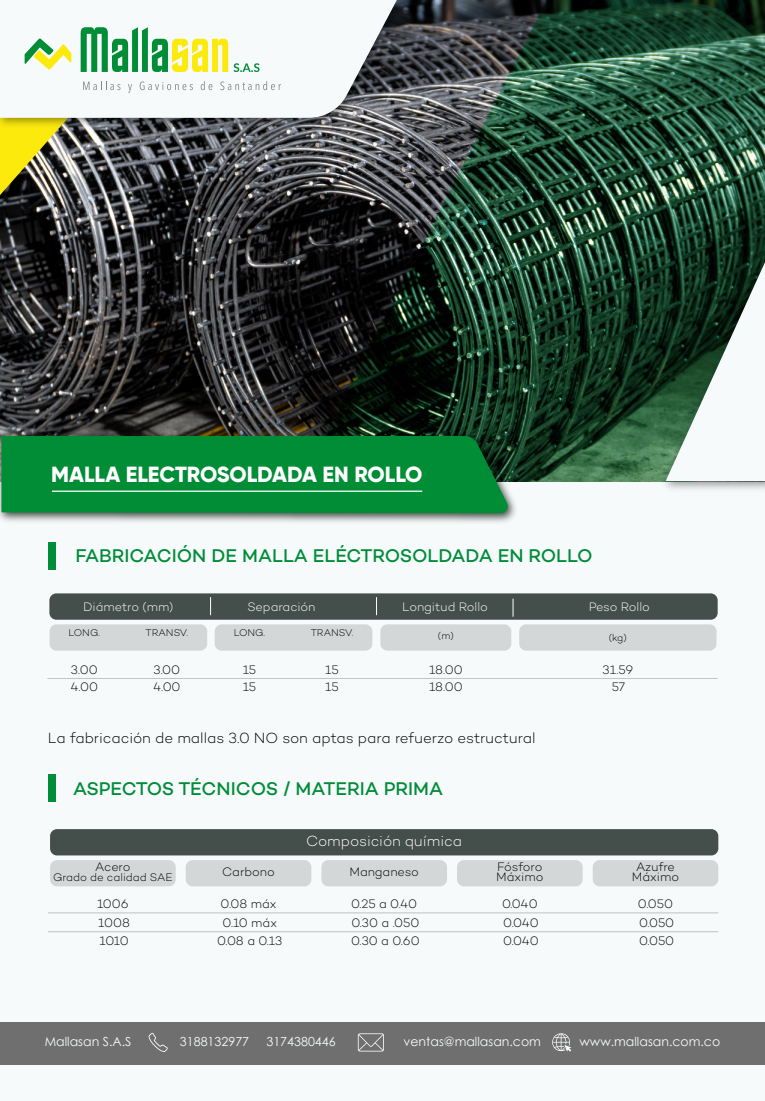
<style>
.page{position:relative;width:765px;height:1101px;background:#fff}
.page>*{position:absolute;margin:0;border:0;box-sizing:border-box;transform-origin:0 0}
.t1{font:800 21.88px "Gilroy";color:#fff}
.t2{font:500 18.75px "Campton";letter-spacing:-.005em;color:#008c39}
.t3{font:300 15px "Campton";color:#000}
.t4{font:300 15px "Campton";letter-spacing:-.01em;color:#fff}
.t5{font:300 12.5px/10px "Campton";color:#000}
.t6{font:12.5px "Century Gothic";color:#f7fafb}
.t7{font:300 12.5px "Campton";letter-spacing:-.005em;color:#fff}
.t8{font:300 11.25px "Campton";color:#000}
.t9{font:300 10px "Campton";color:#000}
</style>
<div class="page">
<div style="left:0;top:0;width:765px;height:1100px;background:#f7fafb"></div>
<div style="left:0;top:1021px;width:765px;height:43px;background:#6f6f6f"></div>
<img style="left:0;top:131px;width:302px;height:296px">
<img style="left:0;top:131px;width:72px;height:64px">
<img style="left:0;top:118px;width:302px;height:13px">
<svg style="left:0;top:31px;width:302px;height:87px"></svg>
<svg style="left:83px;top:81px;width:38px;height:9px"></svg>
<svg style="left:128px;top:84px;width:4px;height:9px"></svg>
<svg style="left:140px;top:81px;width:53px;height:9px"></svg>
<svg style="left:201px;top:81px;width:11px;height:9px"></svg>
<svg style="left:220px;top:81px;width:61px;height:9px"></svg>
<svg style="left:81px;top:27px;width:179px;height:45px"></svg>
<svg style="left:25px;top:38px;width:46px;height:32px"></svg>
<img style="left:302px;top:0;width:463px;height:482px">
<img style="left:657px;top:248px;width:108px;height:241px">
<svg style="left:666px;top:257px;width:99px;height:224px"></svg>
<img style="left:0;top:427px;width:522px;height:96px">
<div style="left:1px;top:436px;width:508px;height:77px;background:#008d36"></div>
<hr style="left:52px;top:490px;width:370px;height:1px;background:#fff">
<hr style="left:47px;top:677px;width:671px;height:1px;background:#848585">
<div style="left:48px;top:542px;width:7px;height:28px;background:#008c39"></div>
<div style="left:49px;top:593px;width:669px;height:26px;background:#444e4a;border-radius:7px"></div>
<div style="left:215px;top:624px;width:157px;height:26px;background:#d3d7d7;border-radius:7px"></div>
<div style="left:49px;top:624px;width:158px;height:26px;background:#d3d7d7;border-radius:7px"></div>
<div style="left:380px;top:624px;width:131px;height:26px;background:#d3d7d7;border-radius:7px"></div>
<svg style="left:210px;top:597px;width:1px;height:18px"></svg>
<svg style="left:376px;top:597px;width:1px;height:18px"></svg>
<svg style="left:513px;top:598px;width:1px;height:18px"></svg>
<div style="left:519px;top:624px;width:198px;height:26px;background:#d3d7d7;border-radius:7px"></div>
<div style="left:50px;top:828px;width:668px;height:27px;background:#444e4a;border-radius:7px"></div>
<div style="left:50px;top:859px;width:126px;height:27px;background:#d3d7d7;border-radius:7px"></div>
<div style="left:186px;top:859px;width:125px;height:27px;background:#d3d7d7;border-radius:7px"></div>
<div style="left:321px;top:859px;width:126px;height:27px;background:#d3d7d7;border-radius:7px"></div>
<div style="left:457px;top:859px;width:126px;height:27px;background:#d3d7d7;border-radius:7px"></div>
<div style="left:593px;top:859px;width:125px;height:27px;background:#d3d7d7;border-radius:7px"></div>
<hr style="left:48px;top:912px;width:670px;height:1px;background:#848585">
<hr style="left:48px;top:931px;width:670px;height:1px;background:#848585">
<div style="left:49px;top:774px;width:7px;height:27px;background:#008c39"></div>
<svg style="left:358px;top:1033px;width:26px;height:18px"></svg>
<svg style="left:149px;top:1032px;width:19px;height:19px"></svg>
<svg style="left:552px;top:1033px;width:19px;height:18px"></svg>
<h1 class="t1" style="left:51px;top:460px;width:373px">MALLA ELECTROSOLDADA EN ROLLO</h1>
<h2 class="t2" style="left:75px;top:544px;width:519px">FABRICACIÓN DE MALLA ELÉCTROSOLDADA EN ROLLO</h2>
<p class="t7" style="left:83px;top:598px;width:92px">Diámetro (mm)</p>
<p class="t7" style="left:248px;top:598px;width:69px">Separación</p>
<p class="t9" style="left:69px;top:625px;width:33px">LONG.</p>
<p class="t9" style="left:146px;top:625px;width:44px">TRANSV.</p>
<p class="t9" style="left:234px;top:625px;width:33px">LONG.</p>
<p class="t9" style="left:311px;top:625px;width:44px">TRANSV.</p>
<p class="t9" style="left:438px;top:628px;width:17px">(m)</p>
<p class="t7" style="left:402px;top:598px;width:87px">Longitud Rollo</p>
<p class="t7" style="left:589px;top:598px;width:63px">Peso Rollo</p>
<p class="t9" style="left:609px;top:630px;width:20px">(kg)</p>
<p class="t5" style="left:71px;top:664px;width:28px">3.00</p>
<p class="t5" style="left:154px;top:664px;width:28px">3.00</p>
<p class="t5" style="left:243px;top:664px;width:15px">15</p>
<p class="t5" style="left:325px;top:664px;width:15px">15</p>
<p class="t5" style="left:429px;top:664px;width:35px">18.00</p>
<p class="t5" style="left:603px;top:664px;width:32px">31.59</p>
<p class="t5" style="left:71px;top:681px;width:29px">4.00</p>
<p class="t5" style="left:153px;top:681px;width:29px">4.00</p>
<p class="t5" style="left:243px;top:681px;width:15px">15</p>
<p class="t5" style="left:325px;top:681px;width:15px">15</p>
<p class="t5" style="left:429px;top:681px;width:35px">18.00</p>
<p class="t5" style="left:612px;top:681px;width:15px">57</p>
<p class="t3" style="left:48px;top:728px;width:489px">La fabricación de mallas 3.0 NO son aptas para refuerzo estructural</p>
<h2 class="t2" style="left:73px;top:776px;width:372px">ASPECTOS TÉCNICOS / MATERIA PRIMA</h2>
<p class="t5" style="left:95px;top:861px;width:37px">Acero</p>
<p class="t8" style="left:53px;top:870px;width:121px">Grado de calidad SAE</p>
<p class="t4" style="left:306px;top:831px;width:158px">Composición química</p>
<p class="t5" style="left:222px;top:866px;width:54px">Carbono</p>
<p class="t5" style="left:349px;top:866px;width:71px">Manganeso</p>
<p class="t5" style="left:496px;top:861px;width:49px">Fósforo<br>Máximo</p>
<p class="t5" style="left:632px;top:861px;width:49px;text-align:center">Azufre<br>Máximo</p>
<p class="t5" style="left:97px;top:898px;width:33px">1006</p>
<p class="t5" style="left:221px;top:898px;width:57px">0.08 máx</p>
<p class="t5" style="left:351px;top:898px;width:68px">0.25 a 0.40</p>
<p class="t5" style="left:502px;top:898px;width:37px">0.040</p>
<p class="t5" style="left:638px;top:898px;width:37px">0.050</p>
<p class="t5" style="left:98px;top:916px;width:33px">1008</p>
<p class="t5" style="left:223px;top:916px;width:56px">0.10 máx</p>
<p class="t5" style="left:351px;top:916px;width:69px">0.30 a .050</p>
<p class="t5" style="left:503px;top:916px;width:37px">0.040</p>
<p class="t5" style="left:639px;top:916px;width:37px">0.050</p>
<p class="t5" style="left:100px;top:935px;width:31px">1010</p>
<p class="t5" style="left:217px;top:935px;width:67px">0.08 a 0.13</p>
<p class="t5" style="left:351px;top:935px;width:70px">0.30 a 0.60</p>
<p class="t5" style="left:503px;top:935px;width:37px">0.040</p>
<p class="t5" style="left:639px;top:935px;width:37px">0.050</p>
<p class="t6" style="left:45px;top:1032px;width:88px">Mallasan S.A.S</p>
<p class="t6" style="left:180px;top:1032px;width:71px">3188132977</p>
<p class="t6" style="left:266px;top:1032px;width:71px">3174380446</p>
<p class="t6" style="left:404px;top:1032px;width:139px">ventas@mallasan.com</p>
<p class="t6" style="left:580px;top:1032px;width:142px">www.mallasan.com.co</p>
</div>
